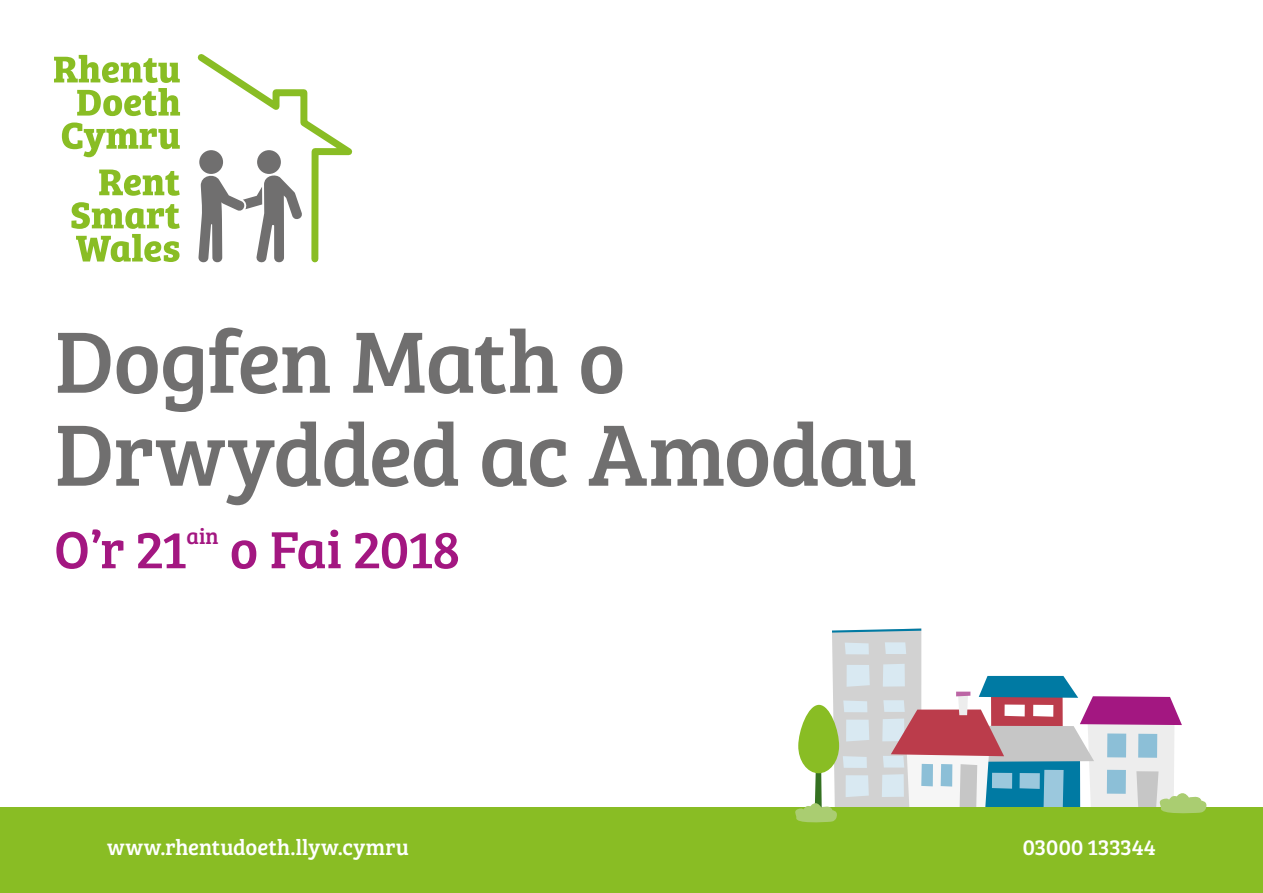
<style>
.page{position:relative;width:1263px;height:893px;background:#fff}
.page>*{position:absolute;margin:0;border:0;box-sizing:border-box;transform-origin:0 0}
.t1{font:90px/93px "Bree Serif";letter-spacing:-.02em;color:#706f6f}
.t2{font:54px "Bree Serif";letter-spacing:-.005em;color:#a31781}
.t3{font:22.5px "Bree Serif";letter-spacing:.005em;color:#fff}
.t4{font:22.5px "Bree Serif";color:#a31781}
</style>
<div class="page">
<div style="left:0;top:807px;width:1263px;height:86px;background:#89bd24"></div>
<svg style="left:795px;top:628px;width:412px;height:195px"></svg>
<svg style="left:54px;top:55px;width:126px;height:61px"></svg>
<svg style="left:62px;top:123px;width:118px;height:34px"></svg>
<svg style="left:99px;top:170px;width:81px;height:26px"></svg>
<svg style="left:71px;top:202px;width:109px;height:60px"></svg>
<svg style="left:197px;top:54px;width:156px;height:209px"></svg>
<h1 class="t1" style="left:54px;top:310px;width:865px">Dogfen Math o<br>Drwydded ac Amodau</h1>
<h2 class="t2" style="left:54px;top:509px;width:134px">O’r 21</h2>
<p class="t4" style="left:187px;top:520px;width:34px">ain</p>
<h2 class="t2" style="left:230px;top:509px;width:231px">o Fai 2018</h2>
<p class="t3" style="left:107px;top:831px;width:303px">www.rhentudoeth.llyw.cymru</p>
<p class="t3" style="left:1023px;top:831px;width:134px">03000 133344</p>
</div>
